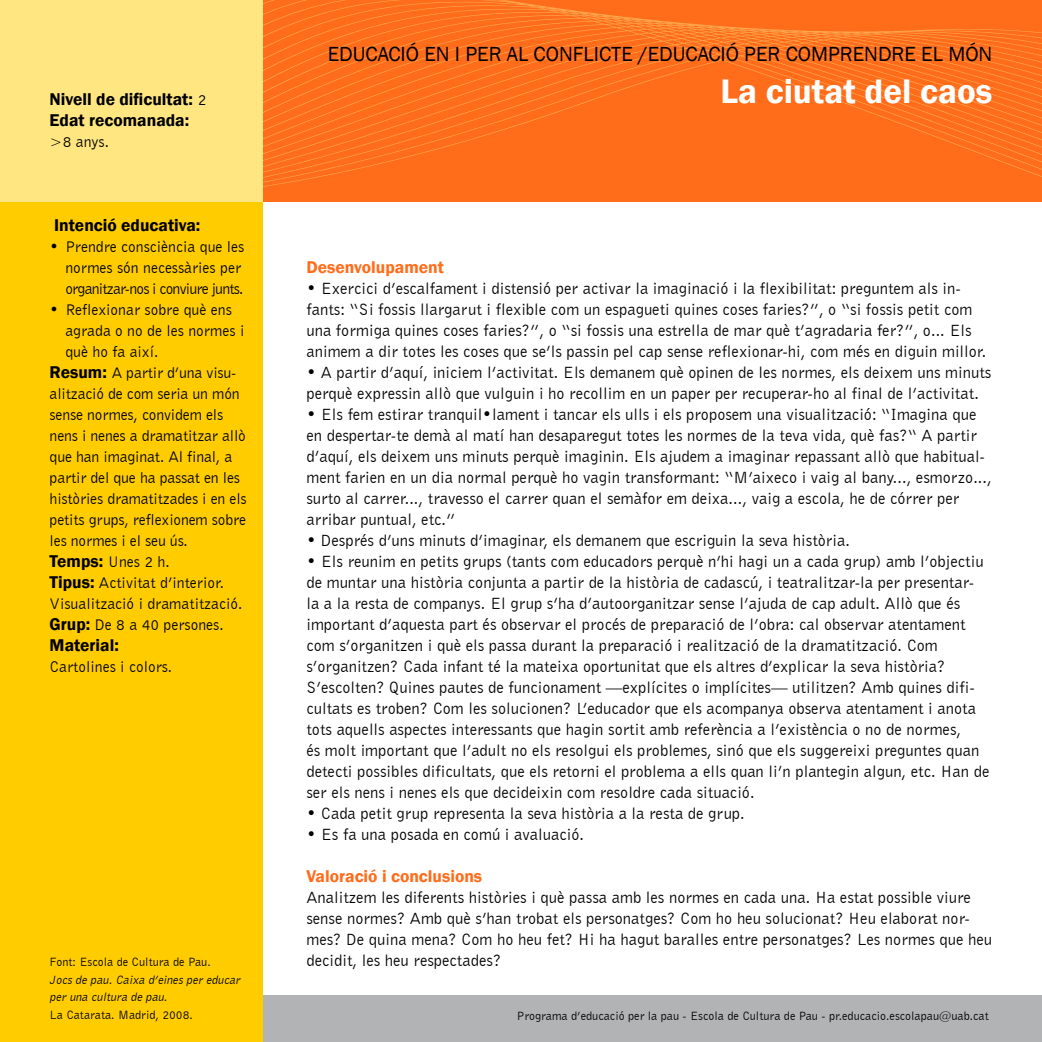
<style>
.page{position:relative;width:1042px;height:1042px;background:#fff}
.page>*{position:absolute;margin:0;border:0;box-sizing:border-box;transform-origin:0 0}
.t1{font:600 35px "Franklin Gothic";color:#fff}
.t2{font:21px "Franklin Gothic";color:#000}
.t3{font:600 17.5px/21px "Franklin Gothic";color:#000}
.t4{font:600 17.5px "Franklin Gothic";color:#ff6c1a}
.t5{font:16.62px/21px "Bell Gothic BT";color:#000}
.t6{font:15.75px/21px "Bell Gothic BT";letter-spacing:-.01em;color:#000}
.t7{font:12.25px "Bell Gothic BT";color:#000}
.t8{font:italic 12.25px/17.5px "Bell Gothic BT";color:#000}
.s1{font-family:"Bell Gothic BT";font-weight:400;font-size:15.75px}
.s2{font-family:"Franklin Gothic";font-weight:600;font-size:17.5px}
</style>
<div class="page">
<div style="left:163px;top:995px;width:879px;height:47px;background:#b1b3b4"></div>
<svg style="left:262px;top:0;width:780px;height:234px;background:#ff853d"></svg>
<div style="left:0;top:197px;width:262px;height:845px;background:#fc0"></div>
<div style="left:0;top:0;width:262px;height:202px;background:#ffe681"></div>
<p class="t3" style="left:50px;top:89px;width:158px">Nivell de dificultat: <span class="s1">2<br></span>Edat recomanada:</p>
<p class="t6" style="left:50px;top:131px;width:61px">&gt;8 anys.</p>
<p class="t3" style="left:54px;top:215px;width:148px">Intenció educativa:</p>
<p class="t6" style="left:65px;top:236px;width:181px;text-indent:-16px">• Prendre consciència que les normes són necessàries per organitzar-nos i conviure junts.</p>
<p class="t6" style="left:50px;top:299px;width:184px">• Reflexionar sobre què ens</p>
<p class="t6" style="left:65px;top:320px;width:180px">agrada o no de les normes i</p>
<p class="t6" style="left:65px;top:341px;width:95px">què ho fa així.</p>
<p class="t6" style="left:50px;top:362px;width:188px"><span class="s2">Resum:</span> A partir d’una visu-</p>
<p class="t6" style="left:50px;top:383px;width:192px">alització de com seria un món</p>
<p class="t6" style="left:50px;top:404px;width:175px">sense normes, convidem els</p>
<p class="t6" style="left:50px;top:425px;width:198px">nens i nenes a dramatitzar allò</p>
<p class="t6" style="left:50px;top:446px;width:184px">que han imaginat. Al final, a</p>
<p class="t6" style="left:50px;top:467px;width:192px">partir del que ha passat en les</p>
<p class="t6" style="left:50px;top:488px;width:199px">històries dramatitzades i en els</p>
<p class="t6" style="left:50px;top:509px;width:198px">petits grups, reflexionem sobre</p>
<p class="t6" style="left:50px;top:530px;width:140px">les normes i el seu ús.</p>
<p class="t6" style="left:50px;top:551px;width:122px"><span class="s2">Temps:</span> Unes 2 h.</p>
<p class="t6" style="left:50px;top:572px;width:176px"><span class="s2">Tipus:</span> Activitat d’interior.</p>
<p class="t6" style="left:50px;top:593px;width:194px">Visualització i dramatització.</p>
<p class="t6" style="left:50px;top:614px;width:176px"><span class="s2">Grup:</span> De 8 a 40 persones.</p>
<p class="t3" style="left:50px;top:635px;width:71px">Material:</p>
<p class="t6" style="left:50px;top:656px;width:124px">Cartolines i colors.</p>
<p class="t2" style="left:328px;top:41px;width:666px">EDUCACIÓ EN I PER AL CONFLICTE /EDUCACIÓ PER COMPRENDRE EL MÓN</p>
<h1 class="t1" style="left:720px;top:70px;width:273px">La ciutat del caos</h1>
<p class="t4" style="left:306px;top:256px;width:139px">Desenvolupament</p>
<p class="t5" style="left:306px;top:278px;width:681px">• Exercici d’escalfament i distensió per activar la imaginació i la flexibilitat: preguntem als in&shy;fants: “Si fossis llargarut i flexible com un espagueti quines coses faries?”, o “si fossis petit com una formiga quines coses faries?”, o “si fossis una estrella de mar què t’agradaria fer?”, o... Els animem a dir totes les coses que se’ls passin pel cap sense reflexionar-hi, com més en diguin millor.</p>
<p class="t5" style="left:306px;top:362px;width:686px">• A partir d’aquí, iniciem l’activitat. Els demanem què opinen de les normes, els deixem uns minuts perquè expressin allò que vulguin i ho recollim en un paper per recuperar-ho al final de l’activitat.</p>
<p class="t5" style="left:306px;top:404px;width:687px">• Els fem estirar tranquil•lament i tancar els ulls i els proposem una visualització: “Imagina que en despertar-te demà al matí han desaparegut totes les normes de la teva vida, què fas?“ A partir d’aquí, els deixem uns minuts perquè imaginin. Els ajudem a imaginar repassant allò que habitual&shy;ment farien en un dia normal perquè ho vagin transformant: “M’aixeco i vaig al bany..., esmorzo..., surto al carrer..., travesso el carrer quan el semàfor em deixa..., vaig a escola, he de córrer per arribar puntual, etc.”</p>
<p class="t5" style="left:306px;top:530px;width:545px">• Després d’uns minuts d’imaginar, els demanem que escriguin la seva història.</p>
<p class="t5" style="left:306px;top:551px;width:684px">• Els reunim en petits grups (tants com educadors perquè n’hi hagi un a cada grup) amb l’objectiu de muntar una història conjunta a partir de la història de cadascú, i teatralitzar-la per presentar&shy;la a la resta de companys. El grup s’ha d’autoorganitzar sense l’ajuda de cap adult. Allò que és important d’aquesta part és observar el procés de preparació de l’obra: cal observar atentament com s’organitzen i què els passa durant la preparació i realització de la dramatització. Com s’organitzen? Cada infant té la mateixa oportunitat que els altres d’explicar la seva història?<br>S’escolten? Quines pautes de funcionament —explícites o implícites— utilitzen? Amb quines difi&shy;cultats es troben? Com les solucionen? L’educador que els acompanya observa atentament i anota tots aquells aspectes interessants que hagin sortit amb referència a l’existència o no de normes,<br>és molt important que l’adult no els resolgui els problemes, sinó que els suggereixi preguntes quan detecti possibles dificultats, que els retorni el problema a ells quan li’n plantegin algun, etc. Han de ser els nens i nenes els que decideixin com resoldre cada situació.</p>
<p class="t5" style="left:306px;top:802px;width:440px">• Cada petit grup representa la seva història a la resta de grup.</p>
<p class="t5" style="left:306px;top:823px;width:279px">• Es fa una posada en comú i avaluació.</p>
<p class="t4" style="left:306px;top:865px;width:177px">Valoració i conclusions</p>
<p class="t5" style="left:306px;top:887px;width:687px">Analitzem les diferents històries i què passa amb les normes en cada una. Ha estat possible viure sense normes? Amb què s’han trobat els personatges? Com ho heu solucionat? Heu elaborat nor&shy;mes? De quina mena? Com ho heu fet? Hi ha hagut baralles entre personatges? Les normes que heu</p>
<p class="t7" style="left:50px;top:954px;width:163px">Font: Escola de Cultura de Pau.</p>
<p class="t5" style="left:306px;top:950px;width:196px">decidit, les heu respectades?</p>
<p class="t8" style="left:50px;top:970px;width:194px">Jocs de pau. Caixa d’eines per educar per una cultura de pau.</p>
<p class="t7" style="left:50px;top:1007px;width:145px">La Catarata. Madrid, 2008.</p>
<p class="t7" style="left:517px;top:1008px;width:473px">Programa d’educació per la pau - Escola de Cultura de Pau - pr.educacio.escolapau@uab.cat</p>
</div>
